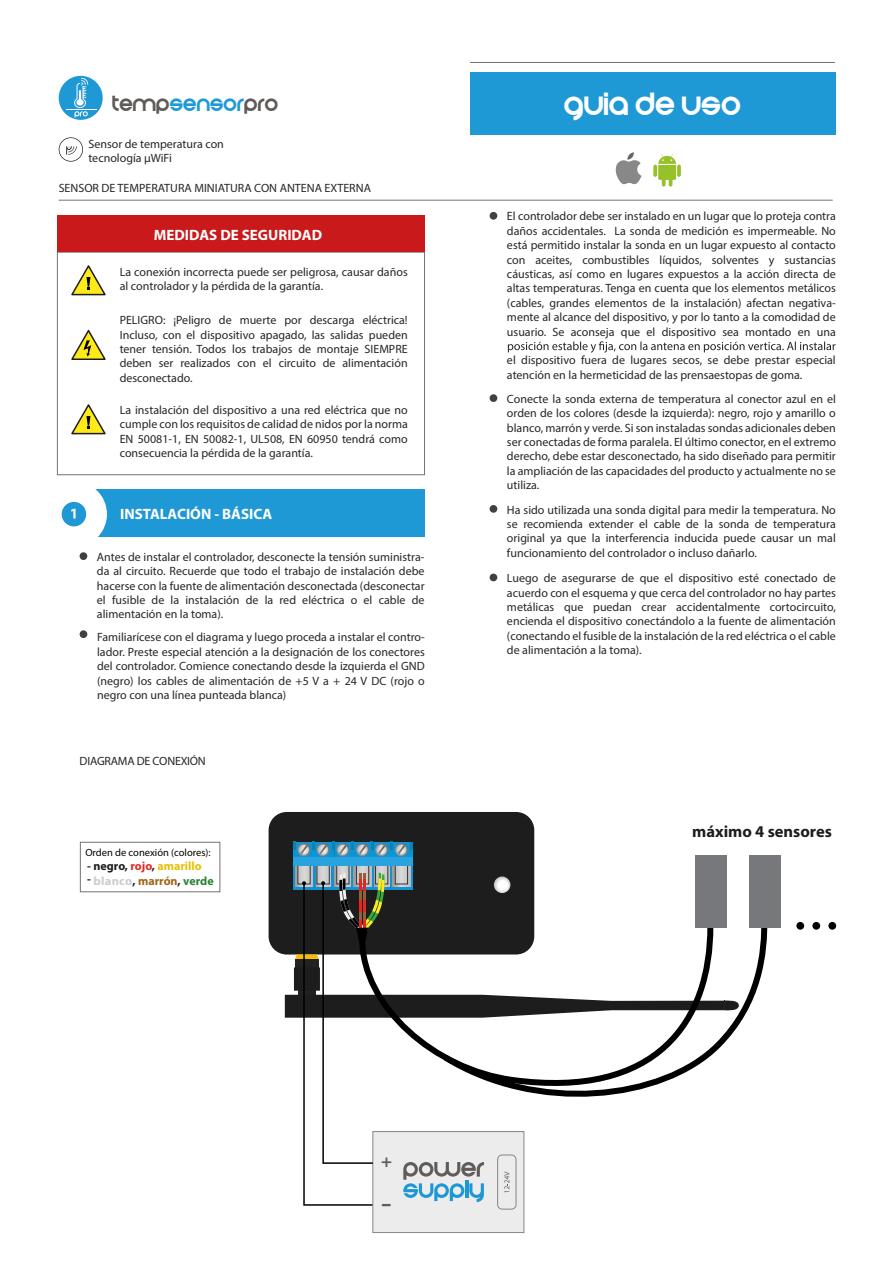
<style>
.page{position:relative;width:893px;height:1263px;background:#fff}
.page>*{position:absolute;margin:0;border:0;box-sizing:border-box;transform-origin:0 0}
.t1{font:27px "And Then It Ends";color:#fff}
.t2{font:700 22.5px "Myriad Pro";color:#605c5a;scale:1.46 1}
.t3{font:18.45px "And Then It Ends";color:#5f5b58}
.t4{font:700 17.85px "Myriad Pro";color:#605c5a}
.t5{font:700 16.5px "Myriad Pro";color:#1d1e1c}
.t6{font:700 15px "Myriad Pro";color:#fff}
.t7{font:12px/14.4px "Myriad Pro";color:#262626;text-align:justify}
.t8{font:700 12px/14.4px "Myriad Pro";color:#1d1e1c}
.t9{font:12px "Myriad Pro";letter-spacing:-.02em;color:#262626}
.t10{font:10.5px "Myriad Pro";color:#000}
.t11{font:9px "Myriad Pro";color:#1d1e1c}
.s1{color:#1c9ad7}
.s2{color:#e42622}
.s3{color:#e7c006}
.s4{color:#cbcccc}
.s5{color:#9f6516}
.s6{color:#298536}
</style>
<div class="page">
<div style="left:57px;top:252px;width:368px;height:223px;border:1px solid #737373"></div>
<div style="left:57px;top:216px;width:368px;height:36px;background:#ca191b"></div>
<svg style="left:71px;top:265px;width:35px;height:31px"></svg>
<svg style="left:71px;top:404px;width:35px;height:31px"></svg>
<svg style="left:71px;top:330px;width:35px;height:30px"></svg>
<div style="left:470px;top:72px;width:366px;height:63px;background:#1f99d6"></div>
<hr style="left:470px;top:62px;width:365px;height:1px;background:#737373">
<hr style="left:59px;top:200px;width:774px;height:1px;background:#737373">
<div style="left:71px;top:490px;width:353px;height:47px;background:#1f99d6"></div>
<div style="left:41px;top:481px;width:66px;height:66px;background:#fff;border-radius:50%"></div>
<div style="left:62px;top:502px;width:24px;height:24px;background:#1f99d6;border-radius:50%"></div>
<svg style="left:71px;top:509px;width:5px;height:9px"></svg>
<svg style="left:658px;top:154px;width:18px;height:33px"></svg>
<svg style="left:653px;top:165px;width:4px;height:12px"></svg>
<svg style="left:677px;top:165px;width:4px;height:12px"></svg>
<svg style="left:615px;top:152px;width:26px;height:32px"></svg>
<svg style="left:59px;top:137px;width:24px;height:25px"></svg>
<div style="left:59px;top:76px;width:44px;height:44px;background:#1f99d6;border-radius:50%"></div>
<hr style="left:66px;top:109px;width:31px;height:1px;background:#fff">
<svg style="left:74px;top:78px;width:14px;height:39px"></svg>
<div style="left:80px;top:552px;width:7px;height:8px;background:#404040;border-radius:50%"></div>
<div style="left:490px;top:212px;width:7px;height:8px;background:#404040;border-radius:50%"></div>
<svg style="left:508px;top:341px;width:327px;height:12px"></svg>
<div style="left:80px;top:630px;width:7px;height:8px;background:#404040;border-radius:50%"></div>
<div style="left:490px;top:394px;width:7px;height:8px;background:#404040;border-radius:50%"></div>
<div style="left:490px;top:574px;width:7px;height:7px;background:#404040;border-radius:50%"></div>
<div style="left:490px;top:505px;width:7px;height:8px;background:#404040;border-radius:50%"></div>
<div style="left:269px;top:812px;width:265px;height:142px;background:#1d1d1d;border-radius:18px"></div>
<svg style="left:315px;top:865px;width:17px;height:8px"></svg>
<svg style="left:319px;top:865px;width:9px;height:8px"></svg>
<div style="left:317px;top:857px;width:13px;height:27px;border:1px solid #333"></div>
<div style="left:312px;top:857px;width:22px;height:8px;background:#28a3dd"></div>
<div style="left:332px;top:842px;width:22px;height:47px;background:#1491d1"></div>
<svg style="left:334px;top:865px;width:18px;height:8px"></svg>
<svg style="left:338px;top:865px;width:9px;height:8px"></svg>
<div style="left:336px;top:857px;width:13px;height:27px;border:1px solid #333"></div>
<div style="left:332px;top:857px;width:22px;height:8px;background:#28a3dd"></div>
<div style="left:293px;top:842px;width:22px;height:47px;background:#1491d1"></div>
<svg style="left:295px;top:865px;width:18px;height:8px"></svg>
<svg style="left:300px;top:865px;width:8px;height:8px"></svg>
<div style="left:293px;top:857px;width:22px;height:8px;background:#28a3dd"></div>
<svg style="left:374px;top:865px;width:16px;height:8px"></svg>
<svg style="left:377px;top:865px;width:9px;height:8px"></svg>
<div style="left:375px;top:857px;width:13px;height:27px;border:1px solid #333"></div>
<div style="left:371px;top:857px;width:22px;height:8px;background:#28a3dd"></div>
<svg style="left:390px;top:865px;width:22px;height:8px"></svg>
<svg style="left:393px;top:865px;width:17px;height:8px"></svg>
<svg style="left:397px;top:865px;width:9px;height:8px"></svg>
<div style="left:395px;top:857px;width:13px;height:27px;border:1px solid #333"></div>
<div style="left:390px;top:857px;width:22px;height:8px;background:#28a3dd"></div>
<svg style="left:352px;top:865px;width:22px;height:8px"></svg>
<svg style="left:354px;top:865px;width:17px;height:8px"></svg>
<svg style="left:358px;top:865px;width:9px;height:8px"></svg>
<div style="left:356px;top:857px;width:13px;height:27px;border:1px solid #333"></div>
<div style="left:352px;top:857px;width:22px;height:8px;background:#28a3dd"></div>
<svg style="left:293px;top:842px;width:119px;height:15px;background:#519abd"></svg>
<div style="left:796px;top:922px;width:8px;height:8px;background:#000;border-radius:50%"></div>
<div style="left:812px;top:922px;width:8px;height:8px;background:#000;border-radius:50%"></div>
<div style="left:828px;top:922px;width:8px;height:8px;background:#000;border-radius:50%"></div>
<div style="left:372px;top:1131px;width:152px;height:102px;background:#edecec;border:1px solid #868685"></div>
<div style="left:497px;top:1154px;width:19px;height:55px;border:1px solid #868685;border-radius:5px"></div>
<svg style="left:285px;top:873px;width:442px;height:333px"></svg>
<svg style="left:356px;top:920px;width:81px;height:186px"></svg>
<svg style="left:437px;top:911px;width:331px;height:203px"></svg>
<div style="left:749px;top:855px;width:32px;height:73px;background:#77787c"></div>
<div style="left:695px;top:855px;width:31px;height:73px;background:#77787c"></div>
<div style="left:80px;top:842px;width:140px;height:50px;border:1px solid #737373"></div>
<h3 class="t3" style="left:113px;top:96px;width:168px">temp<span class="s1">sensor</span>pro</h3>
<p class="t7" style="left:88px;top:137px;width:137px">Sensor de temperatura con tecnología μWiFi</p>
<p class="t7" style="left:59px;top:180px;width:314px">SENSOR DE TEMPERATURA MINIATURA CON ANTENA EXTERNA</p>
<p class="t6" style="left:154px;top:225px;width:170px">MEDIDAS DE SEGURIDAD</p>
<p class="t7" style="left:120px;top:265px;width:290px">La conexión incorrecta puede ser peligrosa, causar daños al controlador y la pérdida de la garantía.</p>
<p class="t7" style="left:120px;top:313px;width:290px">PELIGRO: ¡Peligro de muerte por descarga eléctrica!<br>Incluso, con el dispositivo apagado, las salidas pueden tener tensión. Todos los trabajos de montaje SIEMPRE deben ser realizados con el circuito de alimentación desconectado.</p>
<p class="t7" style="left:120px;top:403px;width:290px">La instalación del dispositivo a una red eléctrica que no cumple con los requisitos de calidad de nidos por la norma EN 50081-1, EN 50082-1, UL508, EN 60950 tendrá como consecuencia la pérdida de la garantía.</p>
<p class="t6" style="left:120px;top:504px;width:154px">INSTALACIÓN - BÁSICA</p>
<p class="t7" style="left:97px;top:549px;width:329px">Antes de instalar el controlador, desconecte la tensión suministra&shy;da al circuito. Recuerde que todo el trabajo de instalación debe hacerse con la fuente de alimentación desconectada (desconectar el fusible de la instalación de la red eléctrica o el cable de alimentación en la toma).</p>
<p class="t7" style="left:97px;top:630px;width:329px">Familiarícese con el diagrama y luego proceda a instalar el contro&shy;lador. Preste especial atención a la designación de los conectores del controlador. Comience conectando desde la izquierda el GND (negro) los cables de alimentación de +5 V a + 24 V DC (rojo o negro con una línea punteada blanca)</p>
<p class="t9" style="left:80px;top:754px;width:128px">DIAGRAMA DE CONEXIÓN</p>
<p class="t10" style="left:85px;top:846px;width:127px">Orden de conexión (colores):</p>
<p class="t11" style="left:87px;top:847px;width:109px">Orden de conexión (colores):</p>
<p class="t8" style="left:94px;top:859px;width:122px;text-indent:-6px">- negro, <span class="s2">rojo</span>, <span class="s3">amarillo </span><span class="s4">blanco</span> <span class="s5">marrón</span> <span class="s6">verde</span></p>
<p class="t8" style="left:87px;top:871px;width:5px">-</p>
<p class="t8" style="left:132px;top:873px;width:5px">,</p>
<p class="t8" style="left:178px;top:873px;width:5px">,</p>
<h1 class="t1" style="left:565px;top:92px;width:178px">guia de uso</h1>
<p class="t7" style="left:507px;top:209px;width:330px">El controlador debe ser instalado en un lugar que lo proteja contra daños accidentales. La sonda de medición es impermeable. No está permitido instalar la sonda en un lugar expuesto al contacto con aceites, combustibles líquidos, solventes y sustancias cáusticas, así como en lugares expuestos a la acción directa de altas temperaturas. Tenga en cuenta que los elementos metálicos (cables, grandes elementos de la instalación) afectan negativa&shy;mente al alcance del dispositivo, y por lo tanto a la comodidad de usuario. Se aconseja que el dispositivo sea montado en una</p>
<p class="t7" style="left:507px;top:353px;width:330px">el dispositivo fuera de lugares secos, se debe prestar especial atención en la hermeticidad de las prensaestopas de goma.</p>
<p class="t7" style="left:507px;top:391px;width:330px">Conecte la sonda externa de temperatura al conector azul en el orden de los colores (desde la izquierda): negro, rojo y amarillo o blanco, marrón y verde. Si son instaladas sondas adicionales deben ser conectadas de forma paralela. El último conector, en el extremo derecho, debe estar desconectado, ha sido diseñado para permitir la ampliación de las capacidades del producto y actualmente no se utiliza.</p>
<p class="t7" style="left:507px;top:502px;width:330px">Ha sido utilizada una sonda digital para medir la temperatura. No se recomienda extender el cable de la sonda de temperatura original ya que la interferencia inducida puede causar un mal funcionamiento del controlador o incluso dañarlo.</p>
<p class="t7" style="left:507px;top:571px;width:330px">Luego de asegurarse de que el dispositivo esté conectado de acuerdo con el esquema y que cerca del controlador no hay partes metálicas que puedan crear accidentalmente cortocircuito, encienda el dispositivo conectándolo a la fuente de alimentación (conectando el fusible de la instalación de la red eléctrica o el cable de alimentación a la toma).</p>
<h3 class="t5" style="left:692px;top:821px;width:141px">máximo 4 sensores</h3>
<h3 class="t4" style="left:381px;top:1149px;width:12px">+</h3>
<h2 class="t2" style="left:381px;top:1188px;width:9px">-</h2>
</div>
